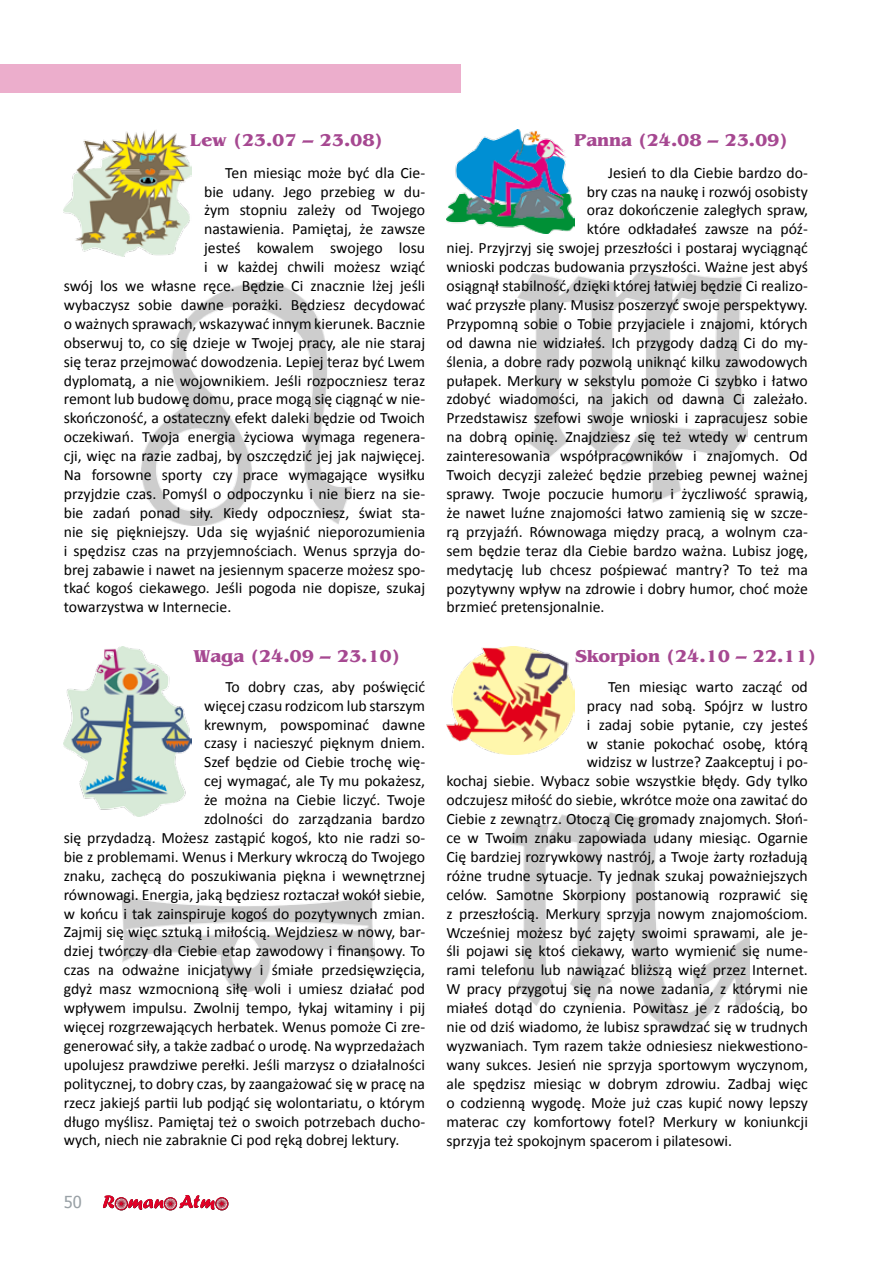
<style>
.page{position:relative;width:893px;height:1263px;background:#fff}
.page>*{position:absolute;margin:0;border:0;box-sizing:border-box;transform-origin:0 0}
.t1{font:700 18px "Bangkok";color:#a64891}
.t2{font:16.5px "Tahoma";color:#99a1a6}
.t3{font:15.75px "Calibri";color:#000}
</style>
<div class="page">
<svg style="left:103px;top:1195px;width:125px;height:15px"></svg>
<img style="left:507px;top:812px;width:242px;height:217px">
<img style="left:122px;top:894px;width:252px;height:97px">
<img style="left:517px;top:270px;width:230px;height:232px">
<img style="left:142px;top:282px;width:209px;height:243px">
<img style="left:446px;top:647px;width:128px;height:107px">
<img style="left:64px;top:646px;width:127px;height:170px">
<img style="left:64px;top:130px;width:127px;height:127px">
<img style="left:446px;top:130px;width:128px;height:103px">
<div style="left:0;top:64px;width:461px;height:28px;background:#ecaecc"></div>
<p class="t1" style="left:190px;top:130px;width:194px">Lew (23.07 – 23.08)</p>
<p class="t3" style="left:225px;top:163px;width:201px">Ten miesiąc może być dla Cie-</p>
<p class="t3" style="left:204px;top:182px;width:223px">bie udany. Jego przebieg w du-</p>
<p class="t3" style="left:204px;top:200px;width:223px">żym stopniu zależy od Twojego</p>
<p class="t3" style="left:204px;top:219px;width:223px">nastawienia. Pamiętaj, że zawsze</p>
<p class="t3" style="left:204px;top:238px;width:223px">jesteś kowalem swojego losu</p>
<p class="t3" style="left:204px;top:257px;width:223px">i w każdej chwili możesz wziąć</p>
<p class="t3" style="left:64px;top:276px;width:363px">swój los we własne ręce. Będzie Ci znacznie lżej jeśli</p>
<p class="t3" style="left:64px;top:295px;width:363px">wybaczysz sobie dawne porażki. Będziesz decydować</p>
<p class="t3" style="left:64px;top:314px;width:363px">o ważnych sprawach, wskazywać innym kierunek. Bacznie</p>
<p class="t3" style="left:64px;top:333px;width:363px">obserwuj to, co się dzieje w Twojej pracy, ale nie staraj</p>
<p class="t3" style="left:64px;top:352px;width:363px">się teraz przejmować dowodzenia. Lepiej teraz być Lwem</p>
<p class="t3" style="left:64px;top:371px;width:363px">dyplomatą, a nie wojownikiem. Jeśli rozpoczniesz teraz</p>
<p class="t3" style="left:64px;top:389px;width:363px">remont lub budowę domu, prace mogą się ciągnąć w nie-</p>
<p class="t3" style="left:64px;top:408px;width:363px">skończoność, a ostateczny efekt daleki będzie od Twoich</p>
<p class="t3" style="left:64px;top:427px;width:363px">oczekiwań. Twoja energia życiowa wymaga regenera-</p>
<p class="t3" style="left:64px;top:446px;width:363px">cji, więc na razie zadbaj, by oszczędzić jej jak najwięcej.</p>
<p class="t3" style="left:64px;top:465px;width:363px">Na forsowne sporty czy prace wymagające wysiłku</p>
<p class="t3" style="left:64px;top:484px;width:363px">przyjdzie czas. Pomyśl o odpoczynku i nie bierz na sie-</p>
<p class="t3" style="left:64px;top:503px;width:363px">bie zadań ponad siły. Kiedy odpoczniesz, świat sta-</p>
<p class="t3" style="left:64px;top:522px;width:363px">nie się piękniejszy. Uda się wyjaśnić nieporozumienia</p>
<p class="t3" style="left:64px;top:541px;width:363px">i spędzisz czas na przyjemnościach. Wenus sprzyja do-</p>
<p class="t3" style="left:64px;top:560px;width:363px">brej zabawie i nawet na jesiennym spacerze możesz spo-</p>
<p class="t3" style="left:64px;top:578px;width:363px">tkać kogoś ciekawego. Jeśli pogoda nie dopisze, szukaj</p>
<p class="t3" style="left:64px;top:597px;width:169px">towarzystwa w Internecie.</p>
<p class="t1" style="left:575px;top:129px;width:214px">Panna (24.08 – 23.09)</p>
<p class="t3" style="left:608px;top:163px;width:201px">Jesień to dla Ciebie bardzo do-</p>
<p class="t3" style="left:587px;top:182px;width:223px">bry czas na naukę i rozwój osobisty</p>
<p class="t3" style="left:587px;top:200px;width:223px">oraz dokończenie zaległych spraw,</p>
<p class="t3" style="left:587px;top:219px;width:223px">które odkładałeś zawsze na póź-</p>
<p class="t3" style="left:446px;top:238px;width:363px">niej. Przyjrzyj się swojej przeszłości i postaraj wyciągnąć</p>
<p class="t3" style="left:446px;top:257px;width:363px">wnioski podczas budowania przyszłości. Ważne jest abyś</p>
<p class="t3" style="left:446px;top:276px;width:363px">osiągnął stabilność, dzięki której łatwiej będzie Ci realizo-</p>
<p class="t3" style="left:446px;top:295px;width:363px">wać przyszłe plany. Musisz poszerzyć swoje perspektywy.</p>
<p class="t3" style="left:446px;top:314px;width:363px">Przypomną sobie o Tobie przyjaciele i znajomi, których</p>
<p class="t3" style="left:446px;top:333px;width:363px">od dawna nie widziałeś. Ich przygody dadzą Ci do my-</p>
<p class="t3" style="left:446px;top:352px;width:363px">ślenia, a dobre rady pozwolą uniknąć kilku zawodowych</p>
<p class="t3" style="left:446px;top:371px;width:363px">pułapek. Merkury w sekstylu pomoże Ci szybko i łatwo</p>
<p class="t3" style="left:446px;top:389px;width:363px">zdobyć wiadomości, na jakich od dawna Ci zależało.</p>
<p class="t3" style="left:446px;top:408px;width:363px">Przedstawisz szefowi swoje wnioski i zapracujesz sobie</p>
<p class="t3" style="left:446px;top:427px;width:363px">na dobrą opinię. Znajdziesz się też wtedy w centrum</p>
<p class="t3" style="left:446px;top:446px;width:363px">zainteresowania współpracowników i znajomych. Od</p>
<p class="t3" style="left:446px;top:465px;width:363px">Twoich decyzji zależeć będzie przebieg pewnej ważnej</p>
<p class="t3" style="left:446px;top:484px;width:363px">sprawy. Twoje poczucie humoru i życzliwość sprawią,</p>
<p class="t3" style="left:446px;top:503px;width:363px">że nawet luźne znajomości łatwo zamienią się w szcze-</p>
<p class="t3" style="left:446px;top:522px;width:363px">rą przyjaźń. Równowaga między pracą, a wolnym cza-</p>
<p class="t3" style="left:446px;top:541px;width:363px">sem będzie teraz dla Ciebie bardzo ważna. Lubisz jogę,</p>
<p class="t3" style="left:446px;top:560px;width:363px">medytację lub chcesz pośpiewać mantry? To też ma</p>
<p class="t3" style="left:446px;top:578px;width:363px">pozytywny wpływ na zdrowie i dobry humor, choć może</p>
<p class="t3" style="left:446px;top:597px;width:160px">brzmieć pretensjonalnie.</p>
<p class="t1" style="left:193px;top:646px;width:208px">Waga (24.09 – 23.10)</p>
<p class="t1" style="left:575px;top:646px;width:242px">Skorpion (24.10 – 22.11)</p>
<p class="t3" style="left:225px;top:677px;width:201px">To dobry czas, aby poświęcić</p>
<p class="t3" style="left:204px;top:696px;width:223px">więcej czasu rodzicom lub starszym</p>
<p class="t3" style="left:204px;top:714px;width:223px">krewnym, powspominać dawne</p>
<p class="t3" style="left:204px;top:733px;width:223px">czasy i nacieszyć pięknym dniem.</p>
<p class="t3" style="left:204px;top:752px;width:223px">Szef będzie od Ciebie trochę wię-</p>
<p class="t3" style="left:204px;top:771px;width:223px">cej wymagać, ale Ty mu pokażesz,</p>
<p class="t3" style="left:204px;top:790px;width:223px">że można na Ciebie liczyć. Twoje</p>
<p class="t3" style="left:204px;top:809px;width:223px">zdolności do zarządzania bardzo</p>
<p class="t3" style="left:64px;top:828px;width:363px">się przydadzą. Możesz zastąpić kogoś, kto nie radzi so-</p>
<p class="t3" style="left:64px;top:847px;width:363px">bie z problemami. Wenus i Merkury wkroczą do Twojego</p>
<p class="t3" style="left:64px;top:866px;width:363px">znaku, zachęcą do poszukiwania piękna i wewnętrznej</p>
<p class="t3" style="left:64px;top:885px;width:363px">równowagi. Energia, jaką będziesz roztaczał wokół siebie,</p>
<p class="t3" style="left:64px;top:903px;width:363px">w końcu i tak zainspiruje kogoś do pozytywnych zmian.</p>
<p class="t3" style="left:64px;top:922px;width:363px">Zajmij się więc sztuką i miłością. Wejdziesz w nowy, bar-</p>
<p class="t3" style="left:64px;top:941px;width:363px">dziej twórczy dla Ciebie etap zawodowy i finansowy. To</p>
<p class="t3" style="left:64px;top:960px;width:363px">czas na odważne inicjatywy i śmiałe przedsięwzięcia,</p>
<p class="t3" style="left:64px;top:979px;width:363px">gdyż masz wzmocnioną siłę woli i umiesz działać pod</p>
<p class="t3" style="left:64px;top:998px;width:363px">wpływem impulsu. Zwolnij tempo, łykaj witaminy i pij</p>
<p class="t3" style="left:64px;top:1017px;width:363px">więcej rozgrzewających herbatek. Wenus pomoże Ci zre-</p>
<p class="t3" style="left:64px;top:1036px;width:363px">generować siły, a także zadbać o urodę. Na wyprzedażach</p>
<p class="t3" style="left:64px;top:1055px;width:363px">upolujesz prawdziwe perełki. Jeśli marzysz o działalności</p>
<p class="t3" style="left:64px;top:1074px;width:363px">politycznej, to dobry czas, by zaangażować się w pracę na</p>
<p class="t3" style="left:64px;top:1092px;width:363px">rzecz jakiejś partii lub podjąć się wolontariatu, o którym</p>
<p class="t3" style="left:64px;top:1111px;width:363px">długo myślisz. Pamiętaj też o swoich potrzebach ducho-</p>
<p class="t3" style="left:64px;top:1130px;width:337px">wych, niech nie zabraknie Ci pod ręką dobrej lektury.</p>
<p class="t3" style="left:608px;top:677px;width:201px">Ten miesiąc warto zacząć od</p>
<p class="t3" style="left:587px;top:696px;width:223px">pracy nad sobą. Spójrz w lustro</p>
<p class="t3" style="left:587px;top:715px;width:223px">i zadaj sobie pytanie, czy jesteś</p>
<p class="t3" style="left:587px;top:733px;width:223px">w stanie pokochać osobę, którą</p>
<p class="t3" style="left:587px;top:752px;width:223px">widzisz w lustrze? Zaakceptuj i po-</p>
<p class="t3" style="left:446px;top:771px;width:363px">kochaj siebie. Wybacz sobie wszystkie błędy. Gdy tylko</p>
<p class="t3" style="left:446px;top:790px;width:363px">odczujesz miłość do siebie, wkrótce może ona zawitać do</p>
<p class="t3" style="left:446px;top:809px;width:363px">Ciebie z zewnątrz. Otoczą Cię gromady znajomych. Słoń-</p>
<p class="t3" style="left:446px;top:828px;width:363px">ce w Twoim znaku zapowiada udany miesiąc. Ogarnie</p>
<p class="t3" style="left:446px;top:847px;width:363px">Cię bardziej rozrywkowy nastrój, a Twoje żarty rozładują</p>
<p class="t3" style="left:446px;top:866px;width:363px">różne trudne sytuacje. Ty jednak szukaj poważniejszych</p>
<p class="t3" style="left:446px;top:885px;width:363px">celów. Samotne Skorpiony postanowią rozprawić się</p>
<p class="t3" style="left:446px;top:904px;width:363px">z przeszłością. Merkury sprzyja nowym znajomościom.</p>
<p class="t3" style="left:446px;top:922px;width:363px">Wcześniej możesz być zajęty swoimi sprawami, ale je-</p>
<p class="t3" style="left:446px;top:941px;width:363px">śli pojawi się ktoś ciekawy, warto wymienić się nume-</p>
<p class="t3" style="left:446px;top:960px;width:363px">rami telefonu lub nawiązać bliższą więź przez Internet.</p>
<p class="t3" style="left:446px;top:979px;width:363px">W pracy przygotuj się na nowe zadania, z którymi nie</p>
<p class="t3" style="left:446px;top:998px;width:363px">miałeś dotąd do czynienia. Powitasz je z radością, bo</p>
<p class="t3" style="left:446px;top:1017px;width:363px">nie od dziś wiadomo, że lubisz sprawdzać się w trudnych</p>
<p class="t3" style="left:446px;top:1036px;width:363px">wyzwaniach. Tym razem także odniesiesz niekwestiono-</p>
<p class="t3" style="left:446px;top:1055px;width:363px">wany sukces. Jesień nie sprzyja sportowym wyczynom,</p>
<p class="t3" style="left:446px;top:1074px;width:363px">ale spędzisz miesiąc w dobrym zdrowiu. Zadbaj więc</p>
<p class="t3" style="left:446px;top:1093px;width:363px">o codzienną wygodę. Może już czas kupić nowy lepszy</p>
<p class="t3" style="left:446px;top:1111px;width:363px">materac czy komfortowy fotel? Merkury w koniunkcji</p>
<p class="t3" style="left:446px;top:1130px;width:287px">sprzyja też spokojnym spacerom i pilatesowi.</p>
<p class="t2" style="left:64px;top:1190px;width:20px">50</p>
</div>
